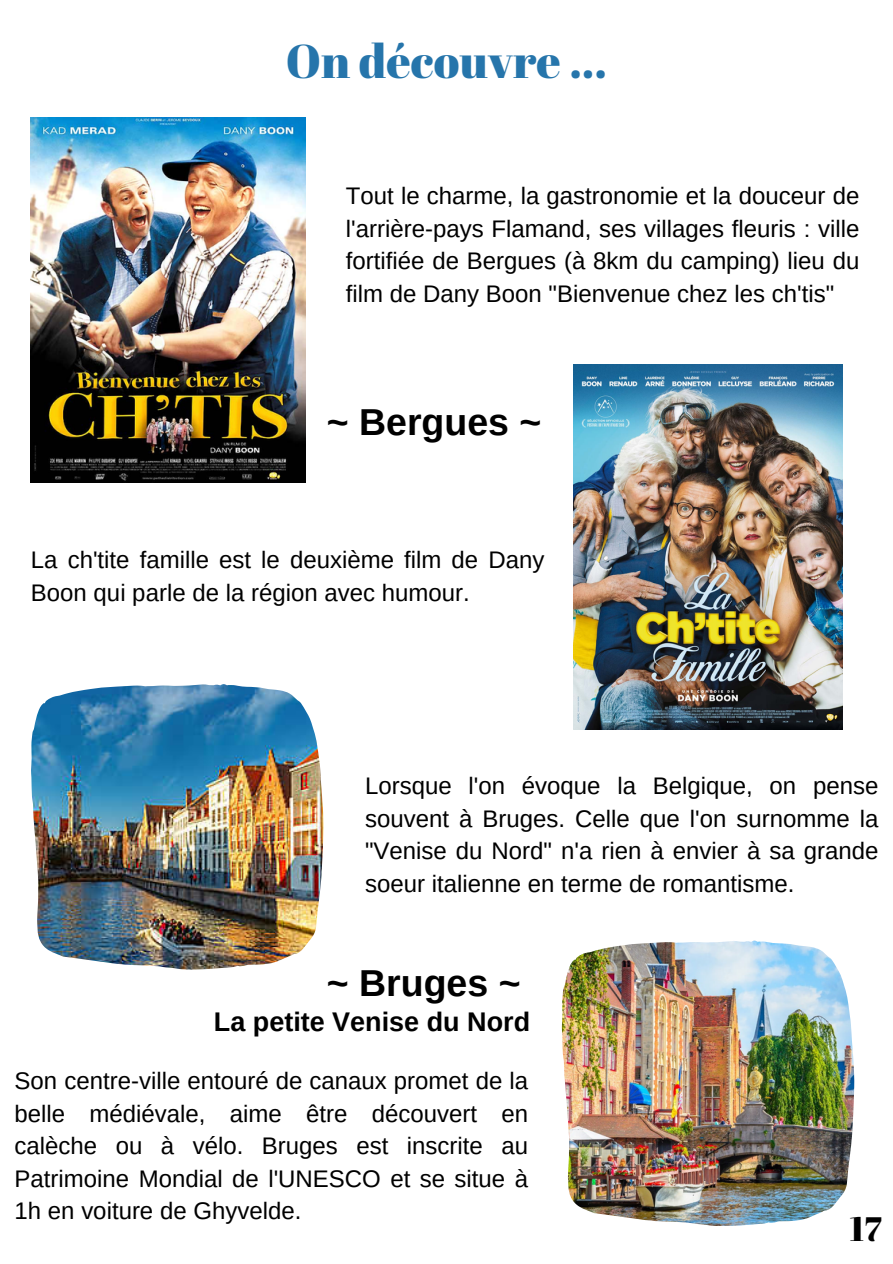
<style>
.page{position:relative;width:893px;height:1264px;background:#fff}
.page>*{position:absolute;margin:0;border:0;box-sizing:border-box;transform-origin:0 0}
.t1{font:47.25px "Abril Fatface";color:#2675ab}
.t2{font:700 37.5px "Arimo";color:#000}
.t3{font:33.9px "Abril Fatface";color:#000}
.t4{font:700 27px "Arimo";color:#000}
.t5{font:24px/32.5px "Arimo";color:#000;text-align:justify}
</style>
<div class="page">
<img style="left:31px;top:117px;width:274px;height:365px">
<img style="left:573px;top:364px;width:269px;height:366px">
<img style="left:31px;top:684px;width:292px;height:285px">
<img style="left:561px;top:940px;width:293px;height:285px">
<p class="t1" style="left:286px;top:28px;width:322px">On découvre ...</p>
<p class="t5" style="left:346px;top:179px;width:515px">Tout le charme, la gastronomie et la douceur de l'arrière-pays Flamand, ses villages fleuris : ville fortifiée de Bergues (à 8km du camping) lieu du film de Dany Boon "Bienvenue chez les ch'tis"</p>
<p class="t2" style="left:327px;top:401px;width:216px">~ Bergues ~</p>
<p class="t5" style="left:31px;top:543px;width:515px">La ch'tite famille est le deuxième film de Dany<br>Boon qui parle de la région avec humour.</p>
<p class="t5" style="left:365px;top:769px;width:515px">Lorsque l'on évoque la Belgique, on pense souvent à Bruges. Celle que l'on surnomme la "Venise du Nord" n'a rien à envier à sa grande soeur italienne en terme de romantisme.</p>
<p class="t2" style="left:327px;top:962px;width:195px">~ Bruges ~</p>
<p class="t4" style="left:214px;top:1006px;width:318px">La petite Venise du Nord</p>
<p class="t5" style="left:15px;top:1064px;width:515px">Son centre-ville entouré de canaux promet de la belle médiévale, aime être découvert en calèche ou à vélo. Bruges est inscrite au Patrimoine Mondial de l'UNESCO et se situe à 1h en voiture de Ghyvelde.</p>
<p class="t3" style="left:849px;top:1204px;width:33px">17</p>
</div>
